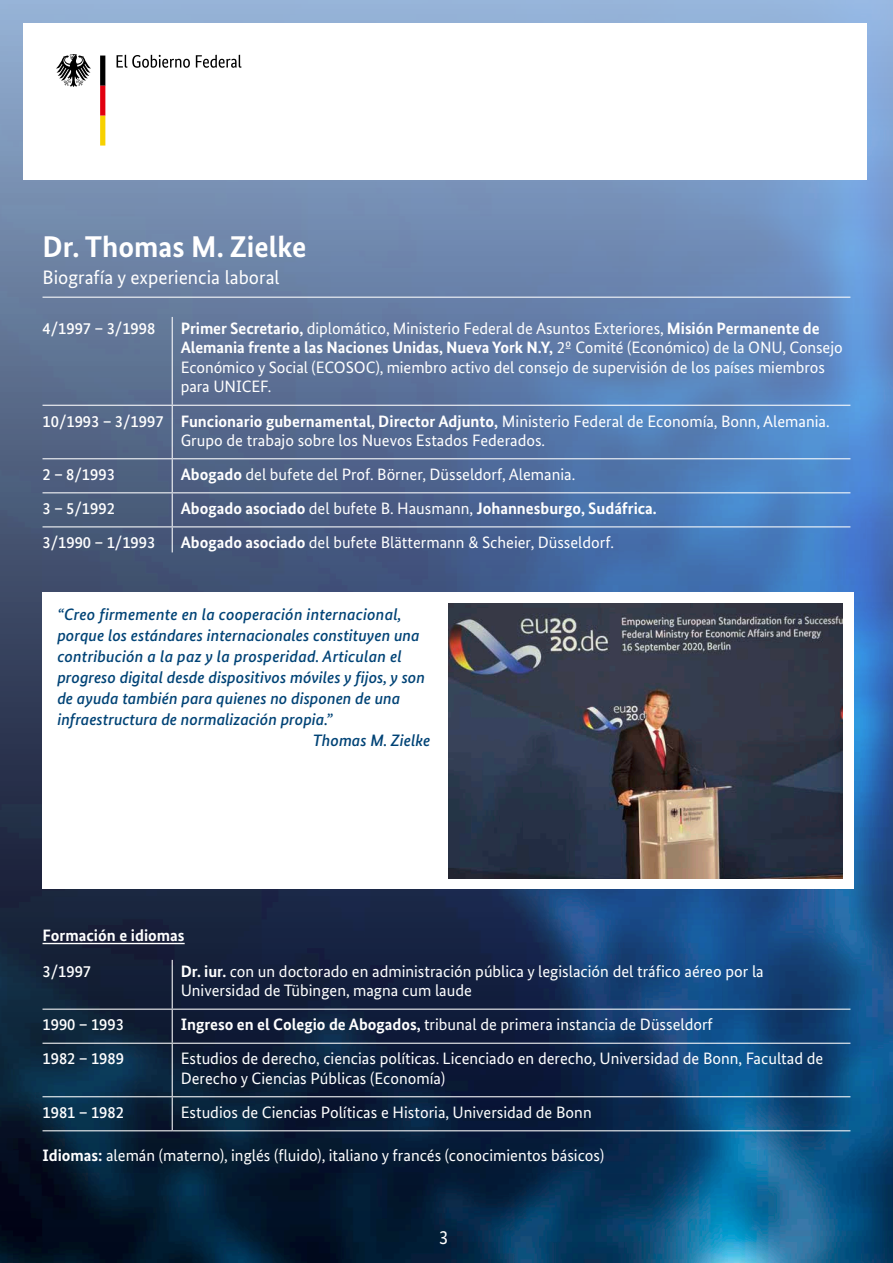
<style>
.page{position:relative;width:893px;height:1263px;background:#fff}
.page>*{position:absolute;margin:0;border:0;box-sizing:border-box;transform-origin:0 0}
.t1{font:700 30px "Bundes Sans";color:#fff}
.t2{font:19.5px "Bundes Sans";color:#fff}
.t3{font:16.5px/19.5px "Bundes Sans";color:#fff}
.t4{font:italic 500 16.5px "Bundes Sans";color:#004376}
.t5{font:700 16.5px "Bundes Sans";color:#fff}
.t6{font:500 16.5px "Bundes Sans";color:#fff}
.s1{font-weight:700}
.s2{font-weight:500}
.s3{font-weight:400}
</style>
<div class="page">
<img style="left:0;top:0;width:893px;height:1263px">
<hr style="left:172px;top:317px;width:1px;height:88px;background:#fff">
<hr style="left:172px;top:406px;width:1px;height:52px;background:#fff">
<hr style="left:172px;top:459px;width:1px;height:33px;background:#fff">
<hr style="left:172px;top:493px;width:1px;height:33px;background:#fff">
<svg style="left:172px;top:527px;width:1px;height:25px"></svg>
<hr style="left:43px;top:458px;width:129px;height:1px;background:#fff">
<hr style="left:172px;top:458px;width:678px;height:1px;background:#fff">
<hr style="left:43px;top:492px;width:129px;height:1px;background:#fff">
<hr style="left:172px;top:492px;width:678px;height:1px;background:#fff">
<hr style="left:43px;top:526px;width:129px;height:1px;background:#fff">
<hr style="left:172px;top:526px;width:678px;height:1px;background:#fff">
<hr style="left:43px;top:405px;width:129px;height:1px;background:#fff">
<hr style="left:172px;top:405px;width:678px;height:1px;background:#fff">
<hr style="left:43px;top:1130px;width:129px;height:1px;background:#fff">
<hr style="left:172px;top:1130px;width:678px;height:1px;background:#fff">
<hr style="left:172px;top:960px;width:1px;height:49px;background:#fff">
<hr style="left:43px;top:1009px;width:129px;height:1px;background:#fff">
<hr style="left:172px;top:1009px;width:678px;height:1px;background:#fff">
<hr style="left:172px;top:1010px;width:1px;height:33px;background:#fff">
<hr style="left:43px;top:1043px;width:129px;height:1px;background:#fff">
<hr style="left:172px;top:1043px;width:678px;height:1px;background:#fff">
<hr style="left:172px;top:1044px;width:1px;height:52px;background:#fff">
<hr style="left:43px;top:1096px;width:129px;height:1px;background:#fff">
<hr style="left:172px;top:1096px;width:678px;height:1px;background:#fff">
<hr style="left:172px;top:1097px;width:1px;height:33px;background:#fff">
<hr style="left:43px;top:943px;width:142px;height:1px;background:#fff">
<div style="left:43px;top:592px;width:811px;height:297px;background:#fff"></div>
<img style="left:448px;top:604px;width:394px;height:274px">
<hr style="left:43px;top:297px;width:807px;height:1px;background:#fff">
<div style="left:23px;top:23px;width:844px;height:156px;background:#fff"></div>
<svg style="left:117px;top:55px;width:124px;height:13px"></svg>
<svg style="left:56px;top:54px;width:35px;height:33px"></svg>
<svg style="left:100px;top:56px;width:5px;height:90px"></svg>
<h1 class="t1" style="left:43px;top:229px;width:265px">Dr. Thomas M. Zielke</h1>
<p class="t2" style="left:43px;top:265px;width:239px">Biografía y experiencia laboral</p>
<p class="t6" style="left:43px;top:318px;width:114px">4/1997 – 3/1998</p>
<p class="t3" style="left:181px;top:318px;width:663px"><span class="s1">Primer Secretario,</span> diplomático, Ministerio Federal de Asuntos Exteriores, <span class="s1">Misión Permanente de Alemania frente a las Naciones Unidas, Nueva York N.Y,</span> 2º Comité (Económico) de la ONU, Consejo Económico y Social (ECOSOC), miembro activo del consejo de supervisión de los países miembros para UNICEF.</p>
<p class="t3" style="left:181px;top:411px;width:650px;text-indent:-138px"><span class="s2">10/1993 – 3/1997</span> <span class="s1">Funcionario gubernamental, Director Adjunto,</span> Ministerio Federal de Economía, Bonn, Alemania.<br>Grupo de trabajo sobre los Nuevos Estados Federados.</p>
<p class="t6" style="left:43px;top:464px;width:74px">2 – 8/1993</p>
<p class="t3" style="left:181px;top:464px;width:396px"><span class="s1">Abogado</span> del bufete del Prof. Börner, Düsseldorf, Alemania.</p>
<p class="t6" style="left:43px;top:498px;width:74px">3 – 5/1992</p>
<p class="t5" style="left:181px;top:498px;width:478px">Abogado asociado <span class="s3">del bufete B. Hausmann,</span> Johannesburgo, Sudáfrica.</p>
<p class="t6" style="left:43px;top:532px;width:114px">3/1990 – 1/1993</p>
<p class="t3" style="left:181px;top:533px;width:435px"><span class="s1">Abogado asociado</span> del bufete Blättermann &amp; Scheier, Düsseldorf.</p>
<p class="t4" style="left:57px;top:604px;width:346px">“Creo firmemente en la cooperación internacional,</p>
<p class="t4" style="left:57px;top:625px;width:364px">porque los estándares internacionales constituyen una</p>
<p class="t4" style="left:57px;top:646px;width:346px">contribución a la paz y la prosperidad. Articulan el</p>
<p class="t4" style="left:57px;top:667px;width:369px">progreso digital desde dispositivos móviles y fijos, y son</p>
<p class="t4" style="left:57px;top:688px;width:344px">de ayuda también para quienes no disponen de una</p>
<p class="t4" style="left:57px;top:709px;width:277px">infraestructura de normalización propia.”</p>
<p class="t4" style="left:313px;top:730px;width:119px">Thomas M. Zielke</p>
<p class="t5" style="left:43px;top:926px;width:144px">Formación e idiomas</p>
<p class="t6" style="left:43px;top:961px;width:50px">3/1997</p>
<p class="t3" style="left:181px;top:961px;width:585px"><span class="s1">Dr. iur.</span> con un doctorado en administración pública y legislación del tráfico aéreo por la<br>Universidad de Tübingen, magna cum laude</p>
<p class="t6" style="left:43px;top:1015px;width:83px">1990 – 1993</p>
<p class="t3" style="left:181px;top:1015px;width:534px"><span class="s1">Ingreso en el Colegio de Abogados,</span> tribunal de primera instancia de Düsseldorf</p>
<p class="t6" style="left:43px;top:1049px;width:83px">1982 – 1989</p>
<p class="t3" style="left:181px;top:1049px;width:644px">Estudios de derecho, ciencias políticas. Licenciado en derecho, Universidad de Bonn, Facultad de<br>Derecho y Ciencias Públicas (Economía)</p>
<p class="t6" style="left:43px;top:1102px;width:83px">1981 – 1982</p>
<p class="t3" style="left:181px;top:1102px;width:412px">Estudios de Ciencias Políticas e Historia, Universidad de Bonn</p>
<p class="t3" style="left:43px;top:1145px;width:563px"><span class="s1">Idiomas:</span> alemán (materno), inglés (fluido), italiano y francés (conocimientos básicos)</p>
<p class="t2" style="left:439px;top:1225px;width:11px">3</p>
</div>
